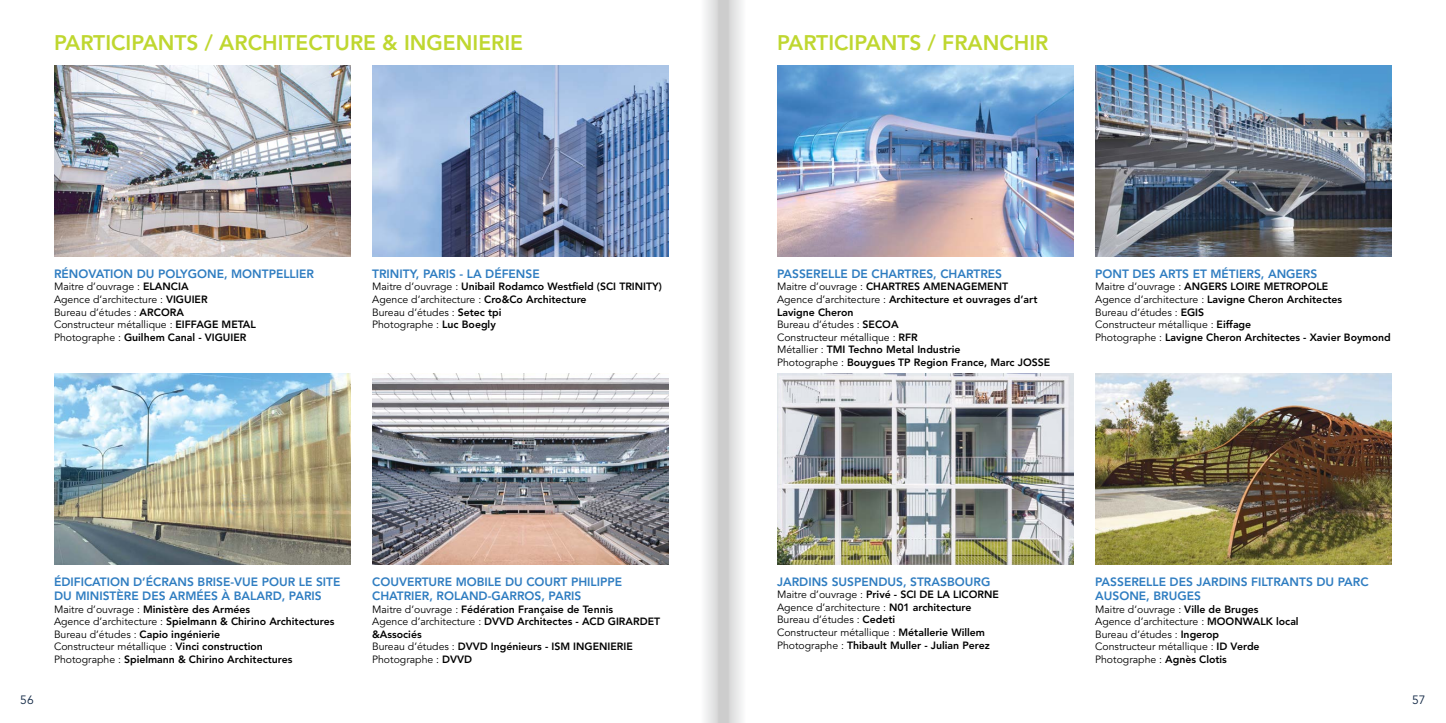
<style>
.page{position:relative;width:1446px;height:723px;background:#fff}
.page>*{position:absolute;margin:0;border:0;box-sizing:border-box;transform-origin:0 0}
.t1{font:800 21px "Avenir";color:#bfd730}
.t2{font:800 12px "Avenir";color:#2f7dc1}
.t3{font:12px "Avenir";color:#122845}
.t4{font:800 10.5px/12.6px "Avenir";color:#000}
.t5{font:10.5px/12.6px "Avenir";color:#000}
.s1{font-weight:800}
.s2{font-weight:400}
</style>
<div class="page">
<img style="left:54px;top:66px;width:297px;height:191px">
<img style="left:777px;top:66px;width:297px;height:191px">
<img style="left:54px;top:373px;width:297px;height:192px">
<img style="left:777px;top:373px;width:297px;height:192px">
<img style="left:372px;top:66px;width:297px;height:191px">
<img style="left:1095px;top:66px;width:297px;height:191px">
<img style="left:372px;top:373px;width:297px;height:192px">
<img style="left:1095px;top:373px;width:297px;height:192px">
<svg style="left:705px;top:0;width:18px;height:723px"></svg>
<svg style="left:723px;top:0;width:19px;height:723px"></svg>
<h1 class="t1" style="left:54px;top:30px;width:118px">Parti cipants</h1>
<h1 class="t1" style="left:205px;top:30px;width:320px">/ ARCHITECTURE &amp; INGENIERIE</h1>
<h1 class="t1" style="left:777px;top:30px;width:118px">Parti cipants</h1>
<h1 class="t1" style="left:928px;top:30px;width:122px">/ FRANCHIR</h1>
<p class="t2" style="left:54px;top:266px;width:18px">Réno</p>
<p class="t2" style="left:88px;top:266px;width:24px">vation</p>
<p class="t2" style="left:137px;top:266px;width:71px">du Polygone</p>
<p class="t2" style="left:224px;top:266px;width:16px">, Montpellier</p>
<p class="t5" style="left:54px;top:281px;width:203px">Maitre d’ouvrage : <span class="s1">ELANCIA<br></span>Agence d’architecture : <span class="s1">VIGU IER<br></span>Bureau d’études : <span class="s1">ARCORA<br></span>Constructeur métallique : <span class="s1">EIFFAG E M ETAL<br></span>Photographe : <span class="s1">Guilhem Canal - VIGUIER</span></p>
<p class="t2" style="left:372px;top:266px;width:14px">Trinit</p>
<p class="t2" style="left:410px;top:266px;width:35px">y, Paris</p>
<p class="t2" style="left:459px;top:266px;width:44px">- La Défense</p>
<p class="t4" style="left:372px;top:280px;width:291px"><span class="s2">Maitre d’ouvrage :</span> Unibail Rodamco Westfield (SCI TRINITY)<br><span class="s2">Agence d’architecture :</span> Cro&amp;Co Architecture<br><span class="s2">Bureau d’études :</span> Setec tpi<br><span class="s2">Photographe :</span> Luc Boegly</p>
<p class="t2" style="left:54px;top:574px;width:7px">édifi</p>
<p class="t2" style="left:84px;top:574px;width:24px">cation</p>
<p class="t2" style="left:133px;top:574px;width:80px">d’écrans brise</p>
<p class="t2" style="left:230px;top:574px;width:93px">-vue pour le site</p>
<p class="t2" style="left:54px;top:589px;width:29px">du Minist</p>
<p class="t2" style="left:116px;top:589px;width:35px">ère des</p>
<p class="t2" style="left:169px;top:589px;width:35px">Armées</p>
<p class="t2" style="left:222px;top:589px;width:102px">à Balard, PariS</p>
<p class="t4" style="left:54px;top:602px;width:282px"><span class="s2">Maitre d’ouvrage :</span> M inistère des Armées<br><span class="s2">Agence d’architecture :</span> Spielmann &amp; Chirino Architectures <span class="s2">Bureau d’études :</span> Capio ingénierie<br><span class="s2">Constructeur métallique :</span> Vinci construction<br><span class="s2">Photographe :</span> Spielmann &amp; Chirino Architectures</p>
<p class="t2" style="left:372px;top:574px;width:119px">Couverture mobile</p>
<p class="t2" style="left:505px;top:574px;width:81px">du court Philippe</p>
<p class="t2" style="left:372px;top:589px;width:33px">Ch atrier</p>
<p class="t2" style="left:429px;top:589px;width:89px">, Roland-Garros</p>
<p class="t2" style="left:541px;top:589px;width:29px">, Paris</p>
<p class="t4" style="left:372px;top:602px;width:290px"><span class="s2">Maitre d’ouvrage :</span> Fédération Française de Tennis<br><span class="s2">Agence d’architecture :</span> DVVD Architectes - ACD GIRARDET &amp;Associés<br><span class="s2">Bureau d’études :</span> DVVD Ingénieurs - ISM INGENIERIE <span class="s2">Photographe :</span> DVVD</p>
<p class="t2" style="left:777px;top:266px;width:23px">Passerelle</p>
<p class="t2" style="left:851px;top:266px;width:123px">de CHARTRES, Chartres</p>
<p class="t4" style="left:777px;top:280px;width:275px"><span class="s2">Maitre d’ouvrage :</span> CHARTRES AM ENAG EM ENT<br><span class="s2">Agence d’architecture :</span> Architecture et ouvrages d’art Lavigne Cheron<br><span class="s2">Bureau d’études :</span> SECOA<br><span class="s2">Constructeur métallique :</span> RFR<br><span class="s2">Métallier :</span> TM I Techno Metal Industrie<br><span class="s2">Photographe :</span> Bouygues TP Region France, Marc JOSSE</p>
<p class="t2" style="left:1095px;top:266px;width:17px">Pont</p>
<p class="t2" style="left:1132px;top:266px;width:9px">des</p>
<p class="t2" style="left:1159px;top:266px;width:9px">Arts</p>
<p class="t2" style="left:1192px;top:266px;width:26px">et Métiers</p>
<p class="t2" style="left:1261px;top:266px;width:43px">, Angers</p>
<p class="t4" style="left:1095px;top:280px;width:297px"><span class="s2">Maitre d’ouvrage :</span> ANGERS LOIRE M ETROPOLE<br><span class="s2">Agence d’architecture :</span> Lavigne Cheron Architectes<br><span class="s2">Bureau d’études :</span> EGIS<br><span class="s2">Constructeur métallique :</span> Eiffage<br><span class="s2">Photographe :</span> Lavigne Cheron Architectes - Xavier Boymond</p>
<p class="t2" style="left:777px;top:574px;width:23px">Jardins</p>
<p class="t2" style="left:831px;top:574px;width:25px">suspend</p>
<p class="t2" style="left:887px;top:574px;width:104px">us, Strasbourg</p>
<p class="t5" style="left:777px;top:588px;width:223px">Maitre d’ouvrage : <span class="s1">Privé - SCI DE LA LICORNE </span>Agence d’architecture : <span class="s1">N01 architecture </span>Bureau d’études : <span class="s1">Cedeti<br></span>Constructeur métallique : <span class="s1">Métallerie Willem </span>Photographe : <span class="s1">Thibault M uller - Julian Perez</span></p>
<p class="t2" style="left:1095px;top:574px;width:23px">Passerelle</p>
<p class="t2" style="left:1169px;top:574px;width:9px">des</p>
<p class="t2" style="left:1196px;top:574px;width:23px">jardins</p>
<p class="t2" style="left:1251px;top:574px;width:7px">filtr</p>
<p class="t2" style="left:1281px;top:574px;width:17px">ants</p>
<p class="t2" style="left:1316px;top:574px;width:54px">du Parc</p>
<p class="t2" style="left:1095px;top:589px;width:27px">Ausone</p>
<p class="t2" style="left:1146px;top:589px;width:48px">, Bruges</p>
<p class="t5" style="left:1095px;top:603px;width:205px">Maitre d’ouvrage : <span class="s1">Ville de Bruges<br></span>Agence d’architecture : <span class="s1">M OONWALK local<br></span>Bureau d’études : <span class="s1">Ingerop<br></span>Constructeur métallique : <span class="s1">ID Verde<br></span>Photographe : <span class="s1">Agnès Clotis</span></p>
<p class="t3" style="left:20px;top:693px;width:15px">56</p>
<p class="t3" style="left:1412px;top:693px;width:15px">57</p>
</div>
